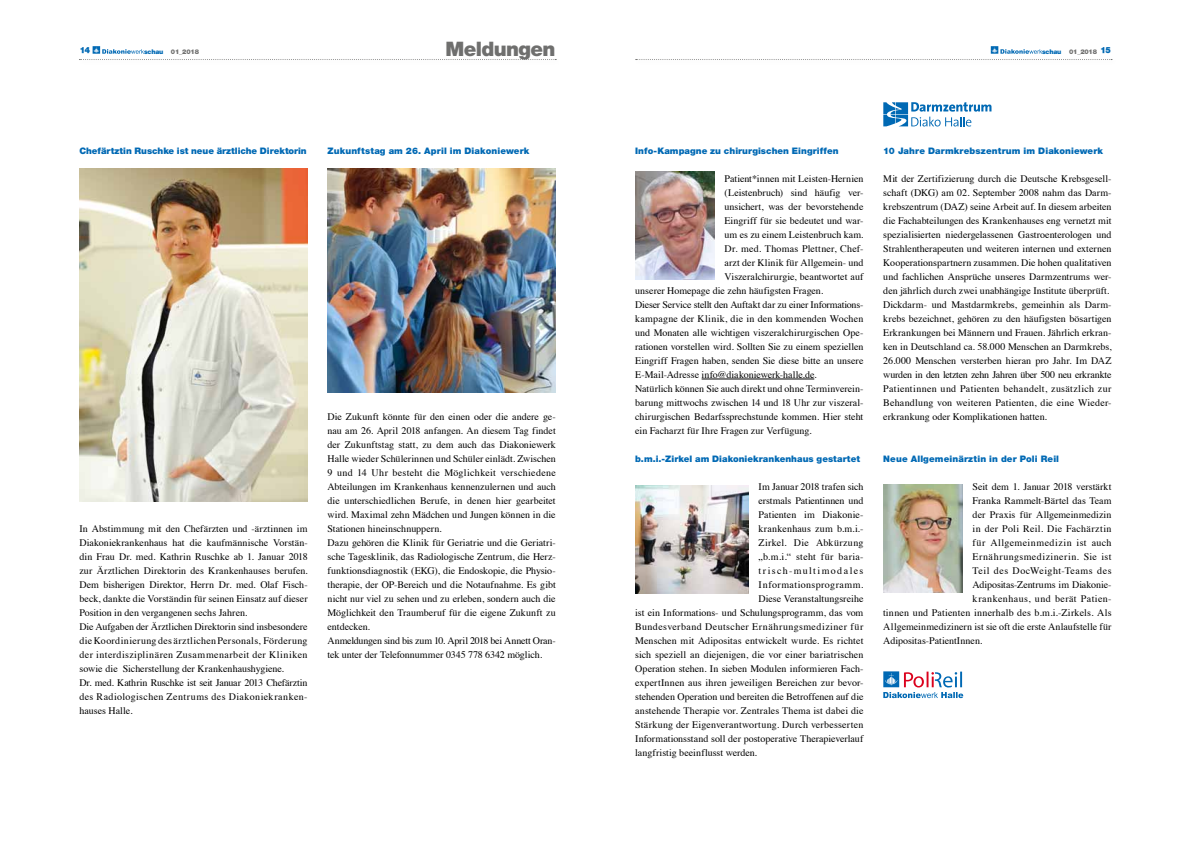
<style>
.page{position:relative;width:1191px;height:842px;background:#fff}
.page>*{position:absolute;margin:0;border:0;box-sizing:border-box;transform-origin:0 0}
.t1{font:900 20px "Helvetica Neue";letter-spacing:-.03em;color:#6f6f6e}
.t2{font:10px/14px "Times";letter-spacing:.005em;color:#000}
.t3{font:10px "Times";letter-spacing:.04em;color:#000}
.t4{font:10px "Times";letter-spacing:.05em;color:#000}
.t5{font:10px "Times";letter-spacing:-.015em;color:#000}
.t6{font:10px "Times";letter-spacing:.045em;color:#000}
.t7{font:10px "Times";letter-spacing:.035em;color:#000}
.t8{font:10px "Times";letter-spacing:.03em;color:#000}
.t9{font:10px "Times";letter-spacing:.14em;color:#000}
.t10{font:900 9px "Helvetica Neue";letter-spacing:.01em;color:#0069b4}
.t11{font:900 9px "Sans";color:#0069b4}
.t12{font:900 6.5px "Helvetica Neue";letter-spacing:-.03em;color:#6f6f6e}
.s1{color:#0069b4}
.s2{font-family:"Sans";font-size:9px;color:#0069b4}
</style>
<div class="page">
<svg style="left:79px;top:46px;width:477px;height:14px"></svg>
<svg style="left:635px;top:46px;width:477px;height:14px"></svg>
<img style="left:79px;top:168px;width:229px;height:334px">
<img style="left:327px;top:168px;width:229px;height:224px">
<hr style="left:701px;top:379px;width:113px;height:1px;background:#000">
<img style="left:635px;top:172px;width:79px;height:107px">
<img style="left:883px;top:485px;width:79px;height:108px">
<svg style="left:883px;top:671px;width:80px;height:27px"></svg>
<svg style="left:883px;top:102px;width:108px;height:24px"></svg>
<img style="left:635px;top:485px;width:113px;height:108px">
<h1 class="t1" style="left:445px;top:37px;width:112px">Meldungen</h1>
<p class="t11" style="left:79px;top:45px;width:12px">14</p>
<p class="t12" style="left:144px;top:48px;width:56px"><span class="s1">schau</span> 01_2018</p>
<p class="t12" style="left:1042px;top:48px;width:70px"><span class="s1">schau</span> 01_2018 <span class="s2">15</span></p>
<p class="t10" style="left:79px;top:146px;width:229px">Chefärtztin Ruschke ist neue ärztliche Direktorin</p>
<p class="t10" style="left:327px;top:146px;width:203px">Zukunftstag am 26. April im Diakoniewerk</p>
<p class="t2" style="left:79px;top:521px;width:230px">In Abstimmung mit den Chefärzten und -ärztinnen im Diakoniekrankenhaus hat die kaufmännische Vorstän&shy;din Frau Dr. med. Kathrin Ruschke ab 1. Januar 2018 zur Ärztlichen Direktorin des Krankenhauses berufen.<br>Dem bisherigen Direktor, Herrn Dr. med. Olaf Fisch&shy;beck, dankte die Vorständin für seinen Einsatz auf dieser Position in den vergangenen sechs Jahren.<br>Die Aufgaben der Ärztlichen Direktorin sind insbesondere die Koordinierung des ärztlichen Personals, Förderung der interdisziplinären Zusammenarbeit der Kliniken sowie die Sicherstellung der Krankenhaushygiene.<br>Dr. med. Kathrin Ruschke ist seit Januar 2013 Chefärztin des Radiologischen Zentrums des Diakoniekranken&shy;hauses Halle.</p>
<p class="t2" style="left:327px;top:409px;width:230px">Die Zukunft könnte für den einen oder die andere ge&shy;nau am 26. April 2018 anfangen. An diesem Tag findet der Zukunftstag statt, zu dem auch das Diakoniewerk Halle wieder Schülerinnen und Schüler einlädt. Zwischen 9 und 14 Uhr besteht die Möglichkeit verschiedene Abteilungen im Krankenhaus kennenzulernen und auch die unterschiedlichen Berufe, in denen hier gearbeitet wird. Maximal zehn Mädchen und Jungen können in die Stationen hineinschnuppern.<br>Dazu gehören die Klinik für Geriatrie und die Geriatri&shy;sche Tagesklinik, das Radiologische Zentrum, die Herz&shy;funktionsdiagnostik (EKG), die Endoskopie, die Physio&shy;therapie, der OP-Bereich und die Notaufnahme. Es gibt nicht nur viel zu sehen und zu erleben, sondern auch die Möglichkeit den Traumberuf für die eigene Zukunft zu entdecken.<br>Anmeldungen sind bis zum 10. April 2018 bei Annett Oran&shy;tek unter der Telefonnummer 0345 778 6342 möglich.</p>
<p class="t10" style="left:635px;top:146px;width:205px">Info-Kampagne zu chirurgischen Eingriffen</p>
<p class="t2" style="left:724px;top:171px;width:140px">Patient*innen mit Leisten-Hernien</p>
<p class="t2" style="left:724px;top:185px;width:140px">(Leistenbruch) sind häufig ver-</p>
<p class="t2" style="left:724px;top:199px;width:140px">unsichert, was der bevorstehende</p>
<p class="t2" style="left:724px;top:213px;width:140px">Eingriff für sie bedeutet und war-</p>
<p class="t2" style="left:724px;top:227px;width:140px">um es zu einem Leistenbruch kam.</p>
<p class="t2" style="left:724px;top:241px;width:140px">Dr. med. Thomas Plettner, Chef-</p>
<p class="t2" style="left:724px;top:255px;width:140px">arzt der Klinik für Allgemein- und</p>
<p class="t2" style="left:724px;top:269px;width:140px">Viszeralchirurgie, beantwortet auf</p>
<p class="t2" style="left:635px;top:283px;width:189px">unserer Homepage die zehn häufigsten Fragen.</p>
<p class="t5" style="left:635px;top:295px;width:230px">Dieser Service stellt den Auftakt dar zu einer Informations-</p>
<p class="t2" style="left:635px;top:311px;width:230px">kampagne der Klinik, die in den kommenden Wochen</p>
<p class="t2" style="left:635px;top:325px;width:230px">und Monaten alle wichtigen viszeralchirurgischen Ope-</p>
<p class="t2" style="left:635px;top:339px;width:230px">rationen vorstellen wird. Sollten Sie zu einem speziellen</p>
<p class="t2" style="left:635px;top:353px;width:230px">Eingriff Fragen haben, senden Sie diese bitte an unsere</p>
<p class="t2" style="left:635px;top:367px;width:183px">E-Mail-Adresse info@diakoniewerk-halle.de.</p>
<p class="t2" style="left:635px;top:381px;width:230px">Natürlich können Sie auch direkt und ohne Terminverein-</p>
<p class="t2" style="left:635px;top:395px;width:230px">barung mittwochs zwischen 14 und 18 Uhr zur viszeral-</p>
<p class="t2" style="left:635px;top:409px;width:230px">chirurgischen Bedarfssprechstunde kommen. Hier steht</p>
<p class="t2" style="left:635px;top:423px;width:178px">ein Facharzt für Ihre Fragen zur Verfügung.</p>
<p class="t10" style="left:635px;top:454px;width:226px">b.m.i.-Zirkel am Diakoniekrankenhaus gestartet</p>
<p class="t2" style="left:758px;top:479px;width:106px">Im Januar 2018 trafen sich</p>
<p class="t2" style="left:758px;top:493px;width:106px">erstmals Patientinnen und</p>
<p class="t2" style="left:758px;top:507px;width:106px">Patienten im Diakonie-</p>
<p class="t2" style="left:758px;top:521px;width:106px">krankenhaus zum b.m.i.-</p>
<p class="t7" style="left:758px;top:533px;width:106px">Zirkel. Die Abkürzung</p>
<p class="t8" style="left:758px;top:547px;width:106px">„b.m.i.“ steht für baria-</p>
<p class="t9" style="left:758px;top:561px;width:106px">trisch-multimodales</p>
<p class="t6" style="left:758px;top:575px;width:106px">Informationsprogramm.</p>
<p class="t2" style="left:758px;top:591px;width:106px">Diese Veranstaltungsreihe</p>
<p class="t2" style="left:635px;top:605px;width:230px">ist ein Informations- und Schulungsprogramm, das vom</p>
<p class="t3" style="left:635px;top:617px;width:230px">Bundesverband Deutscher Ernährungsmediziner für</p>
<p class="t2" style="left:635px;top:633px;width:230px">Menschen mit Adipositas entwickelt wurde. Es richtet</p>
<p class="t2" style="left:635px;top:647px;width:230px">sich speziell an diejenigen, die vor einer bariatrischen</p>
<p class="t2" style="left:635px;top:661px;width:230px">Operation stehen. In sieben Modulen informieren Fach-</p>
<p class="t2" style="left:635px;top:675px;width:230px">expertInnen aus ihren jeweiligen Bereichen zur bevor-</p>
<p class="t2" style="left:635px;top:689px;width:230px">stehenden Operation und bereiten die Betroffenen auf die</p>
<p class="t2" style="left:635px;top:703px;width:230px">anstehende Therapie vor. Zentrales Thema ist dabei die</p>
<p class="t2" style="left:635px;top:717px;width:230px">Stärkung der Eigenverantwortung. Durch verbesserten</p>
<p class="t2" style="left:635px;top:731px;width:230px">Informationsstand soll der postoperative Therapieverlauf</p>
<p class="t2" style="left:635px;top:745px;width:123px">langfristig beeinflusst werden.</p>
<p class="t10" style="left:883px;top:146px;width:221px">10 Jahre Darmkrebszentrum im Diakoniewerk</p>
<p class="t2" style="left:883px;top:171px;width:230px">Mit der Zertifizierung durch die Deutsche Krebsgesell&shy;schaft (DKG) am 02. September 2008 nahm das Darm&shy;krebszentrum (DAZ) seine Arbeit auf. In diesem arbeiten die Fachabteilungen des Krankenhauses eng vernetzt mit spezialisierten niedergelassenen Gastroenterologen und Strahlentherapeuten und weiteren internen und externen Kooperationspartnern zusammen. Die hohen qualitativen und fachlichen Ansprüche unseres Darmzentrums wer&shy;den jährlich durch zwei unabhängige Institute überprüft.<br>Dickdarm- und Mastdarmkrebs, gemeinhin als Darm&shy;krebs bezeichnet, gehören zu den häufigsten bösartigen Erkrankungen bei Männern und Frauen. Jährlich erkran&shy;ken in Deutschland ca. 58.000 Menschen an Darmkrebs, 26.000 Menschen versterben hieran pro Jahr. Im DAZ wurden in den letzten zehn Jahren über 500 neu erkrankte Patientinnen und Patienten behandelt, zusätzlich zur Behandlung von weiteren Patienten, die eine Wieder&shy;erkrankung oder Komplikationen hatten.</p>
<p class="t10" style="left:883px;top:454px;width:177px">Neue Allgemeinärztin in der Poli Reil</p>
<p class="t2" style="left:972px;top:479px;width:140px">Seit dem 1. Januar 2018 verstärkt</p>
<p class="t2" style="left:972px;top:493px;width:140px">Franka Rammelt-Bärtel das Team</p>
<p class="t2" style="left:972px;top:507px;width:140px">der Praxis für Allgemeinmedizin</p>
<p class="t7" style="left:972px;top:519px;width:140px">in der Poli Reil. Die Fachärztin</p>
<p class="t6" style="left:972px;top:533px;width:140px">für Allgemeinmedizin ist auch</p>
<p class="t4" style="left:972px;top:547px;width:140px">Ernährungsmedizinerin. Sie ist</p>
<p class="t4" style="left:972px;top:561px;width:140px">Teil des DocWeight-Teams des</p>
<p class="t2" style="left:972px;top:577px;width:140px">Adipositas-Zentrums im Diakonie-</p>
<p class="t3" style="left:972px;top:589px;width:140px">krankenhaus, und berät Patien-</p>
<p class="t2" style="left:883px;top:605px;width:230px">tinnen und Patienten innerhalb des b.m.i.-Zirkels. Als</p>
<p class="t2" style="left:883px;top:619px;width:230px">Allgemeinmedizinern ist sie oft die erste Anlaufstelle für</p>
<p class="t2" style="left:883px;top:633px;width:100px">Adipositas-PatientInnen.</p>
</div>
